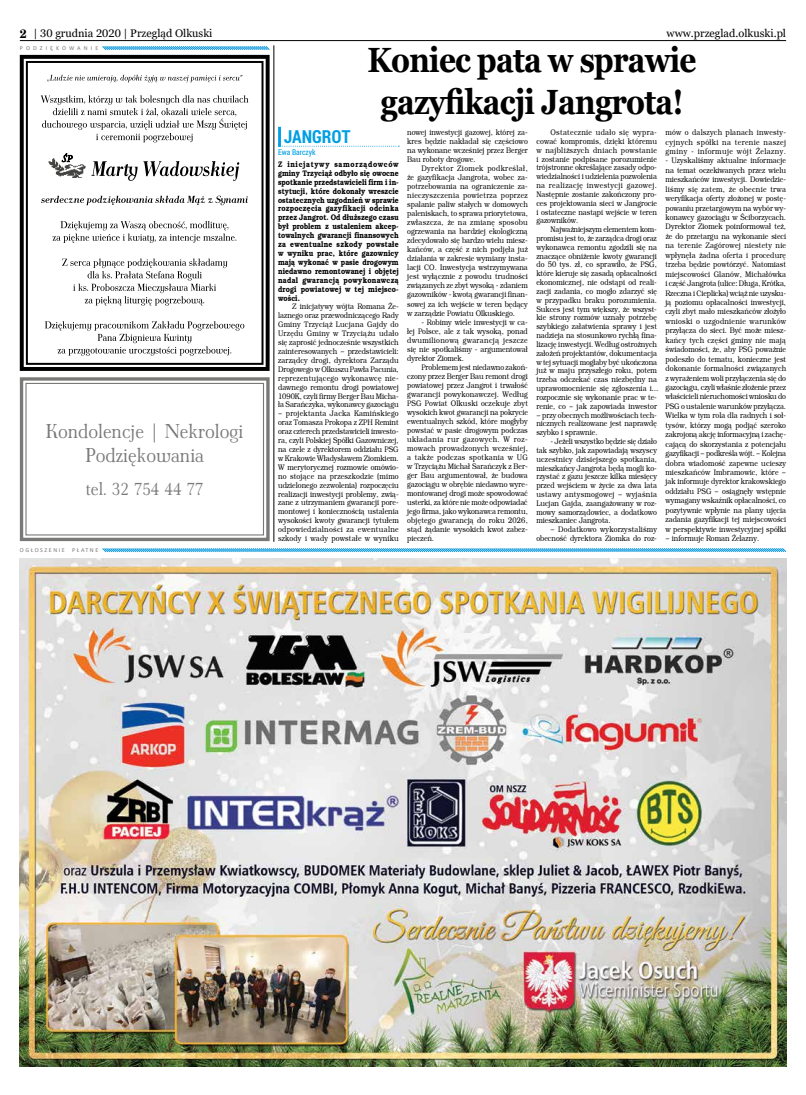
<style>
.page{position:relative;width:806px;height:1095px;background:#fff}
.page>*{position:absolute;margin:0;border:0;box-sizing:border-box;transform-origin:0 0}
.t1{font:700 35px/42px "Georgia";letter-spacing:-.025em;color:#000;text-align:center;scale:.85 1}
.t2{font:20px/24px "Ant Polt Lt";color:#797978;text-align:center}
.t3{font:18.1px "Ant Polt Lt";color:#797978}
.t4{font:700 18px "Roboto Condensed";color:#009fe3}
.t5{font:11px "Georgia";color:#000}
.t6{font:8px/9px "Brooklyn";color:#000;text-align:justify;scale:.85 1}
.t7{font:700 8px/8.9px "Brooklyn";letter-spacing:.02em;color:#000;text-align:justify;scale:.85 1}
.t8{font:8px "Roboto Condensed";color:#009ee3}
.t9{font:6px "Calibri";letter-spacing:.255em;color:#797978}
.t10{font:6px "Calibri";letter-spacing:.51em;color:#797978}
.s1{font-family:"New Brunswick";font-weight:700;font-size:12px}
</style>
<div class="page">
<hr style="left:20px;top:40px;width:765px;height:1px;background:#000">
<svg style="left:102px;top:46px;width:168px;height:4px"></svg>
<svg style="left:19px;top:377px;width:251px;height:165px"></svg>
<div style="left:25px;top:383px;width:239px;height:152px;border:1px solid #797978"></div>
<svg style="left:102px;top:548px;width:684px;height:5px"></svg>
<hr style="left:278px;top:127px;width:3px;height:20px;background:#009ee3">
<svg style="left:278px;top:146px;width:121px;height:1px"></svg>
<img style="left:20px;top:558px;width:765px;height:508px">
<svg style="left:20px;top:55px;width:249px;height:316px"></svg>
<img style="left:48px;top:156px;width:38px;height:24px">
<svg style="left:62px;top:153px;width:11px;height:9px"></svg>
<svg style="left:91px;top:161px;width:46px;height:20px"></svg>
<svg style="left:143px;top:161px;width:96px;height:20px"></svg>
<hr style="left:273px;top:45px;width:1px;height:496px;background:#000">
<h3 class="t5" style="left:20px;top:26px;width:194px"><span class="s1">2</span> | 30 grudnia 2020 | Przegląd Olkuski</h3>
<h3 class="t5" style="left:666px;top:26px;width:121px">www.przeglad.olkuski.pl</h3>
<p class="t10" style="left:20px;top:44px;width:80px">PODZIĘKOWANIE</p>
<h1 class="t1" style="left:367px;top:39px;width:388px">Koniec pata w sprawie gazyfikacji Jangrota!</h1>
<h2 class="t2" style="left:46px;top:418px;width:199px">Kondolencje | Nekrologi<br>Podziękowania</h2>
<h3 class="t3" style="left:86px;top:475px;width:119px">tel. 32 754 44 77</h3>
<p class="t9" style="left:20px;top:545px;width:80px">OGŁOSZENIE PŁATNE</p>
<p class="t6" style="left:536px;top:128px;width:143px;text-indent:14px">Ostatecznie udało się wypra&shy;cować kompromis, dzięki któremu w najbliższych dniach powstanie i zostanie podpisane porozumienie trójstronne określające zasady odpo&shy;wiedzialności i udzielenia pozwolenia na realizację inwestycji gazowej.<br>Następnie zostanie zakończony pro&shy;ces projektowania sieci w Jangrocie i ostateczne nastąpi wejście w teren gazowników.</p>
<p class="t6" style="left:536px;top:225px;width:143px;text-indent:14px">Najważniejszym elementem kom&shy;promisu jest to, że zarządca drogi oraz wykonawca remontu zgodzili się na znaczące obniżenie kwoty gwarancji do 50 tys. zł, co sprawiło, że PSG, które kieruje się zasadą opłacalności ekonomicznej, nie odstąpi od reali&shy;zacji zadania, co mogło zdarzyć się w przypadku braku porozumienia.<br>Sukces jest tym większy, że wszyst&shy;kie strony rozmów uznały potrzebę szybkiego załatwienia sprawy i jest nadzieja na stosunkowo rychłą fina&shy;lizację inwestycji. Według ostrożnych założeń projektantów, dokumentacja w tej sytuacji mogłaby być ukończona już w maju przyszłego roku, potem trzeba odczekać czas niezbędny na uprawomocnienie się zgłoszenia i… rozpocznie się wykonanie prac w te&shy;renie, co – jak zapowiada inwestor</p>
<p class="t6" style="left:536px;top:410px;width:143px">– przy obecnych możliwościach tech&shy;nicznych realizowane jest naprawdę szybko i sprawnie.</p>
<p class="t6" style="left:536px;top:437px;width:143px;text-indent:14px">- Jeżeli wszystko będzie się działo tak szybko, jak zapowiadają wszyscy uczestnicy dzisiejszego spotkania, mieszkańcy Jangrota będą mogli ko&shy;rzystać z gazu jeszcze kilka miesięcy przed wejściem w życie za dwa lata ustawy antysmogowej – wyjaśnia Lucjan Gajda, zaangażowany w roz&shy;mowy samorządowiec, a dodatkowo mieszkaniec Jangrota.</p>
<p class="t6" style="left:536px;top:525px;width:143px;text-align:right">– Dodatkowo wykorzystaliśmy obecność dyrektora Ziomka do roz-</p>
<p class="t6" style="left:407px;top:128px;width:143px">nowej inwestycji gazowej, której za&shy;kres będzie nakładał się częściowo na wykonane wcześniej przez Berger Bau roboty drogowe.</p>
<p class="t6" style="left:407px;top:164px;width:143px;text-indent:14px">Dyrektor Ziomek podkreślał, że gazyfikacja Jangrota, wobec za&shy;potrzebowania na ograniczenie za&shy;nieczyszczenia powietrza poprzez spalanie paliw stałych w domowych paleniskach, to sprawa priorytetowa, zwłaszcza, że na zmianę sposobu ogrzewania na bardziej ekologiczną zdecydowało się bardzo wielu miesz&shy;kańców, a część z nich podjęła już działania w zakresie wymiany insta&shy;lacji CO. Inwestycja wstrzymywana jest wyłącznie z powodu trudności związanych ze zbyt wysoką - zdaniem gazowników - kwotą gwarancji finan&shy;sowej za ich wejście w teren będący w zarządzie Powiatu Olkuskiego.</p>
<p class="t6" style="left:407px;top:317px;width:143px;text-indent:14px">- Robimy wiele inwestycji w ca&shy;łej Polsce, ale z tak wysoką, ponad dwumilionową gwarancją jeszcze się nie spotkaliśmy - argumentował dyrektor Ziomek.</p>
<p class="t6" style="left:407px;top:362px;width:143px;text-indent:14px">Problemem jest niedawno zakoń&shy;czony przez Berger Bau remont drogi powiatowej przez Jangrot i trwałość gwarancji powykonawczej. Według PSG Powiat Olkuski oczekuje zbyt wysokich kwot gwarancji na pokrycie ewentualnych szkód, które mogłyby powstać w pasie drogowym podczas układania rur gazowych. W roz&shy;mowach prowadzonych wcześniej, a także podczas spotkania w UG w Trzyciążu Michał Sarańczyk z Ber&shy;ger Bau argumentował, że budowa gazociągu w obrębie niedawno wyre&shy;montowanej drogi może spowodować usterki, za które nie może odpowiadać jego firma, jako wykonawca remontu, objętego gwarancją do roku 2026, stąd żądanie wysokich kwot zabez&shy;pieczeń.</p>
<p class="t6" style="left:665px;top:128px;width:143px;line-height:9.4px">mów o dalszych planach inwesty&shy;cyjnych spółki na terenie naszej gminy - informuje wójt Żelazny.</p>
<p class="t6" style="left:665px;top:156px;width:143px;line-height:9.4px">- Uzyskaliśmy aktualne informacje na temat oczekiwanych przez wielu mieszkańców inwestycji. Dowiedzie&shy;liśmy się zatem, że obecnie trwa weryfikacja oferty złożonej w postę&shy;powaniu przetargowym na wybór wy&shy;konawcy gazociągu w Ściborzycach.<br>Dyrektor Ziomek poinformował też, że do przetargu na wykonanie sieci na terenie Zagórowej niestety nie wpłynęła żadna oferta i procedurę trzeba będzie powtórzyć. Natomiast miejscowości Glanów, Michałówka i część Jangrota (ulice: Długa, Krótka, Rzeczna i Cieplicka) wciąż nie uzysku&shy;ją poziomu opłacalności inwestycji, czyli zbyt mało mieszkańców złożyło wnioski o uzgodnienie warunków przyłącza do sieci. Być może miesz&shy;kańcy tych części gminy nie mają świadomości, że, aby PSG poważnie podeszło do tematu, konieczne jest dokonanie formalności związanych z wyrażeniem woli przyłączenia się do gazociągu, czyli właśnie złożenie przez właścicieli nieruchomości wniosku do PSG o ustalenie warunków przyłącza.<br>Wielka w tym rola dla radnych i soł&shy;tysów, którzy mogą podjąć szeroko zakrojoną akcję informacyjną i zachę&shy;cającą do skorzystania z potencjału gazyfikacji – podkreśla wójt. – Kolejna dobra wiadomość zapewne ucieszy mieszkańców Imbramowic, które – jak informuje dyrektor krakowskiego oddziału PSG – osiągnęły wstępnie wymagany wskaźnik opłacalności, co pozytywnie wpłynie na plany ujęcia zadania gazyfikacji tej miejscowości w perspektywie inwestycyjnej spółki</p>
<p class="t6" style="left:665px;top:534px;width:112px">– informuje Roman Żelazny.</p>
<h3 class="t4" style="left:283px;top:124px;width:69px">JANGROT</h3>
<p class="t8" style="left:278px;top:147px;width:39px">Ewa Barczyk</p>
<p class="t7" style="left:278px;top:160px;width:143px">Z inicjatywy samorządowców gminy Trzyciąż odbyło się owocne spotkanie przedstawicieli firm i in&shy;stytucji, które dokonały wreszcie ostatecznych uzgodnień w sprawie rozpoczęcia gazyfikacji odcinka przez Jangrot. Od dłuższego czasu był problem z ustaleniem akcep&shy;towalnych gwarancji finansowych za ewentualne szkody powstałe w wyniku prac, które gazownicy mają wykonać w pasie drogowym niedawno remontowanej i objętej nadal gwarancją powykonawczą drogi powiatowej w tej miejsco&shy;wości.</p>
<p class="t6" style="left:278px;top:302px;width:143px;text-indent:14px">Z inicjatywy wójta Romana Że&shy;laznego oraz przewodniczącego Rady Gminy Trzyciąż Lucjana Gajdy do Urzędu Gminy w Trzyciążu udało się zaprosić jednocześnie wszystkich zainteresowanych – przedstawicieli: zarządcy drogi, dyrektora Zarządu Drogowego w Olkuszu Pawła Pacunia, reprezentującego wykonawcę nie&shy;dawnego remontu drogi powiatowej 1090K, czyli firmy Berger Bau Micha&shy;ła Sarańczyka, wykonawcy gazociągu</p>
<p class="t6" style="left:278px;top:409px;width:143px">– projektanta Jacka Kamińskiego oraz Tomasza Prokopa z ZPH Remint oraz czterech przedstawicieli inwesto&shy;ra, czyli Polskiej Spółki Gazowniczej, na czele z dyrektorem oddziału PSG w Krakowie Władysławem Ziomkiem.<br>W merytorycznej rozmowie omówio&shy;no stojące na przeszkodzie (mimo udzielonego zezwolenia) rozpoczęciu realizacji inwestycji problemy, zwią&shy;zane z utrzymaniem gwarancji pore&shy;montowej i koniecznością ustalenia wysokości kwoty gwarancji tytułem odpowiedzialności za ewentualne szkody i wady powstałe w wyniku</p>
</div>
